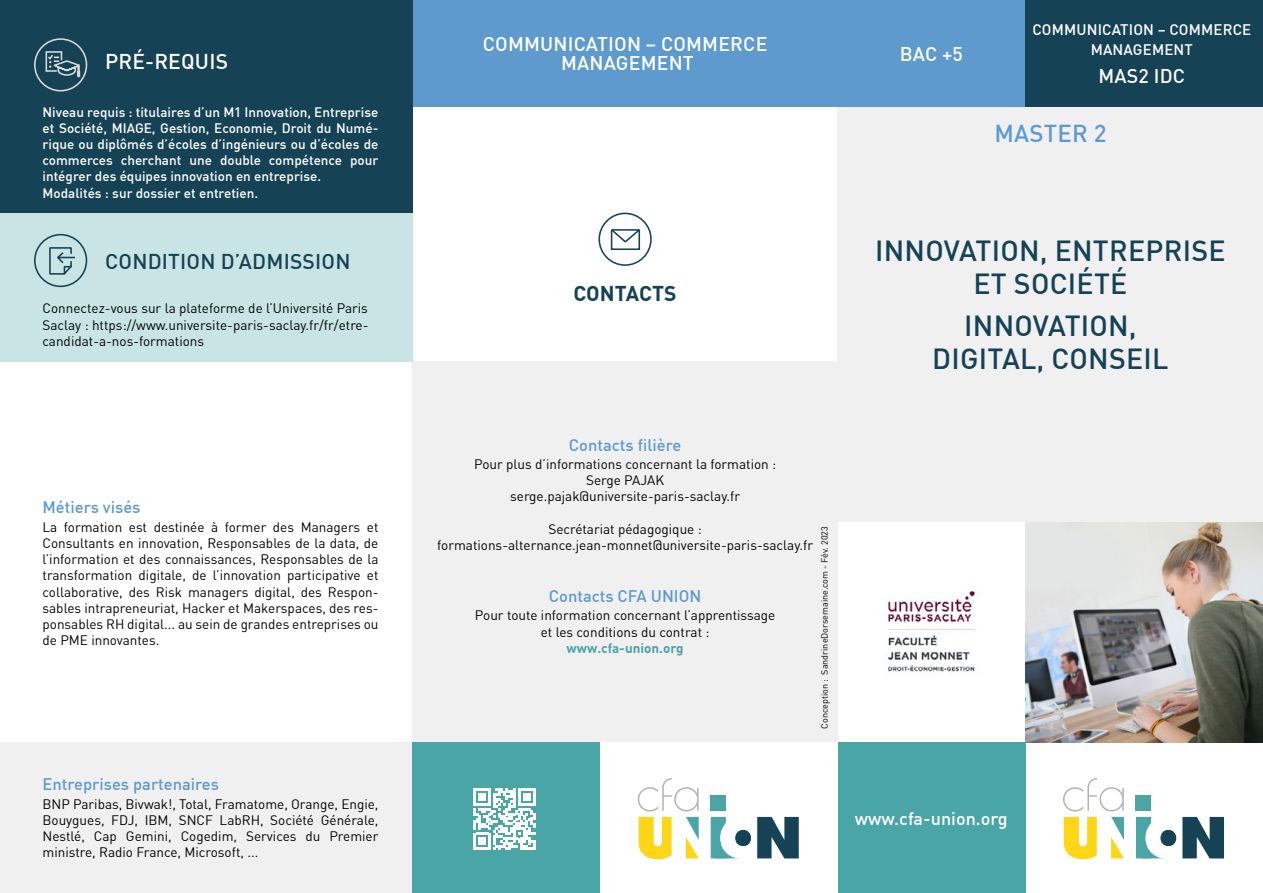
<style>
.page{position:relative;width:1263px;height:893px;background:#fff}
.page>*{position:absolute;margin:0;border:0;box-sizing:border-box;transform-origin:0 0}
.t1{font:500 28.5px/33px "DIN Pro";letter-spacing:.01em;color:#154254;text-align:center}
.t2{font:500 24px "DIN Pro";letter-spacing:.01em;color:#5e9ace}
.t3{font:500 21px "DIN Pro";letter-spacing:.01em;color:#154254}
.t4{font:500 21px "DIN Pro";letter-spacing:.01em;color:#fff}
.t5{font:700 21px "DIN Pro";color:#154254}
.t6{font:500 19.5px/19.5px "DIN Pro";letter-spacing:.01em;color:#fff;text-align:center}
.t7{font:500 18px "DIN Pro";color:#fff}
.t8{font:500 16.5px "DIN Pro";color:#5e9ace}
.t9{font:500 15px/19.5px "DIN Pro";letter-spacing:.01em;color:#fff;text-align:center}
.t10{font:13.5px/16.2px "DIN Pro";color:#000;text-align:center}
.t11{font:500 13.5px/16.2px "DIN Pro";color:#fff}
.t12{font:700 13.5px "DIN Pro";color:#4aa5a6}
.t13{font:9px "DIN Pro";color:#000}
</style>
<div class="page">
<div style="left:412px;top:361px;width:426px;height:381px;background:#f0f0f1"></div>
<div style="left:838px;top:107px;width:425px;height:415px;background:#f0f0f1"></div>
<div style="left:838px;top:742px;width:187px;height:151px;background:#4aa5a6"></div>
<div style="left:0;top:742px;width:412px;height:151px;background:#f0f0f1"></div>
<div style="left:413px;top:742px;width:187px;height:151px;background:#4aa5a6"></div>
<div style="left:598px;top:213px;width:54px;height:53px;border:2px solid #154254;border-radius:50%"></div>
<svg style="left:610px;top:230px;width:31px;height:14px"></svg>
<div style="left:611px;top:229px;width:29px;height:21px;border:2px solid #154254"></div>
<svg style="left:473px;top:788px;width:62px;height:62px"></svg>
<div style="left:1025px;top:0;width:238px;height:106px;background:#154254"></div>
<div style="left:412px;top:0;width:426px;height:106px;background:#5e9ace"></div>
<img style="left:1025px;top:522px;width:238px;height:220px">
<div style="left:0;top:0;width:412px;height:361px;background:#c9e4e4"></div>
<div style="left:0;top:0;width:412px;height:213px;background:#154254"></div>
<svg style="left:34px;top:38px;width:54px;height:54px"></svg>
<div style="left:34px;top:234px;width:53px;height:53px;border:2px solid #154254;border-radius:50%"></div>
<svg style="left:49px;top:247px;width:26px;height:28px"></svg>
<div style="left:838px;top:0;width:187px;height:106px;background:#5e9ace"></div>
<svg style="left:1063px;top:778px;width:161px;height:81px"></svg>
<svg style="left:638px;top:778px;width:161px;height:81px"></svg>
<img style="left:887px;top:590px;width:88px;height:85px">
<h3 class="t4" style="left:105px;top:48px;width:124px">PRÉ-REQUIS</h3>
<p class="t11" style="left:43px;top:103px;width:337px">Niveau requis : titulaires d’un M1 Innovation, Entreprise et Société, MIAGE, Gestion, Economie, Droit du Numé&shy;rique ou diplômés d’écoles d’ingénieurs ou d’écoles de commerces cherchant une double compétence pour intégrer des équipes innovation en entreprise.<br>Modalités : sur dossier et entretien.</p>
<h3 class="t3" style="left:105px;top:248px;width:247px">CONDITION D’ADMISSION</h3>
<p class="t10" style="left:43px;top:300px;width:327px;text-align:justify">Connectez-vous sur la plateforme de l’Université Paris Saclay : https://www.universite-paris-saclay.fr/fr/etre&shy;candidat-a-nos-formations</p>
<p class="t8" style="left:43px;top:497px;width:99px">Métiers visés</p>
<p class="t10" style="left:43px;top:518px;width:337px;text-align:justify">La formation est destinée à former des Managers et Consultants en innovation, Responsables de la data, de l’information et des connaissances, Responsables de la transformation digitale, de l’innovation participative et collaborative, des Risk managers digital, des Respon&shy;sables intrapreneuriat, Hacker et Makerspaces, des res&shy;ponsables RH digital... au sein de grandes entreprises ou de PME innovantes.</p>
<p class="t8" style="left:43px;top:774px;width:178px">Entreprises partenaires</p>
<p class="t10" style="left:43px;top:795px;width:337px;text-align:justify">BNP Paribas, Bivwak!, Total, Framatome, Orange, Engie, Bouygues, FDJ, IBM, SNCF LabRH, Société Générale, Nestlé, Cap Gemini, Cogedim, Services du Premier ministre, Radio France, Microsoft, ...</p>
<h3 class="t6" style="left:483px;top:33px;width:286px">COMMUNICATION – COMMERCE<br>MANAGEMENT</h3>
<h3 class="t6" style="left:900px;top:43px;width:65px">BAC +5</h3>
<p class="t9" style="left:1032px;top:19px;width:220px">COMMUNICATION – COMMERCE<br>MANAGEMENT</p>
<h3 class="t6" style="left:1098px;top:65px;width:88px">MAS2 IDC</h3>
<h2 class="t2" style="left:994px;top:118px;width:114px">MASTER 2</h2>
<h3 class="t5" style="left:573px;top:280px;width:105px">CONTACTS</h3>
<p class="t8" style="left:569px;top:434px;width:114px">Contacts filière</p>
<p class="t10" style="left:474px;top:456px;width:304px">Pour plus d’informations concernant la formation :<br>Serge PAJAK serge.pajak@universite-paris-saclay.fr</p>
<p class="t10" style="left:437px;top:520px;width:377px">Secrétariat pédagogique : formations-alternance.jean-monnet@universite-paris-saclay.fr</p>
<p class="t8" style="left:549px;top:586px;width:154px">Contacts CFA UNION</p>
<p class="t10" style="left:475px;top:607px;width:302px">Pour toute information concernant l’apprentissage et les conditions du contrat :</p>
<p class="t12" style="left:567px;top:639px;width:119px">www.cfa-union.org</p>
<p class="t13" style="left:819px;top:729px;width:204px;rotate:-90deg">Conception : SandrineDorsemaine.com - Fév. 2023</p>
<h1 class="t1" style="left:875px;top:234px;width:352px">INNOVATION, ENTREPRISE<br>ET SOCIÉTÉ</h1>
<h1 class="t1" style="left:932px;top:308px;width:238px">INNOVATION,<br>DIGITAL, CONSEIL</h1>
<h3 class="t7" style="left:855px;top:807px;width:154px">www.cfa-union.org</h3>
</div>
